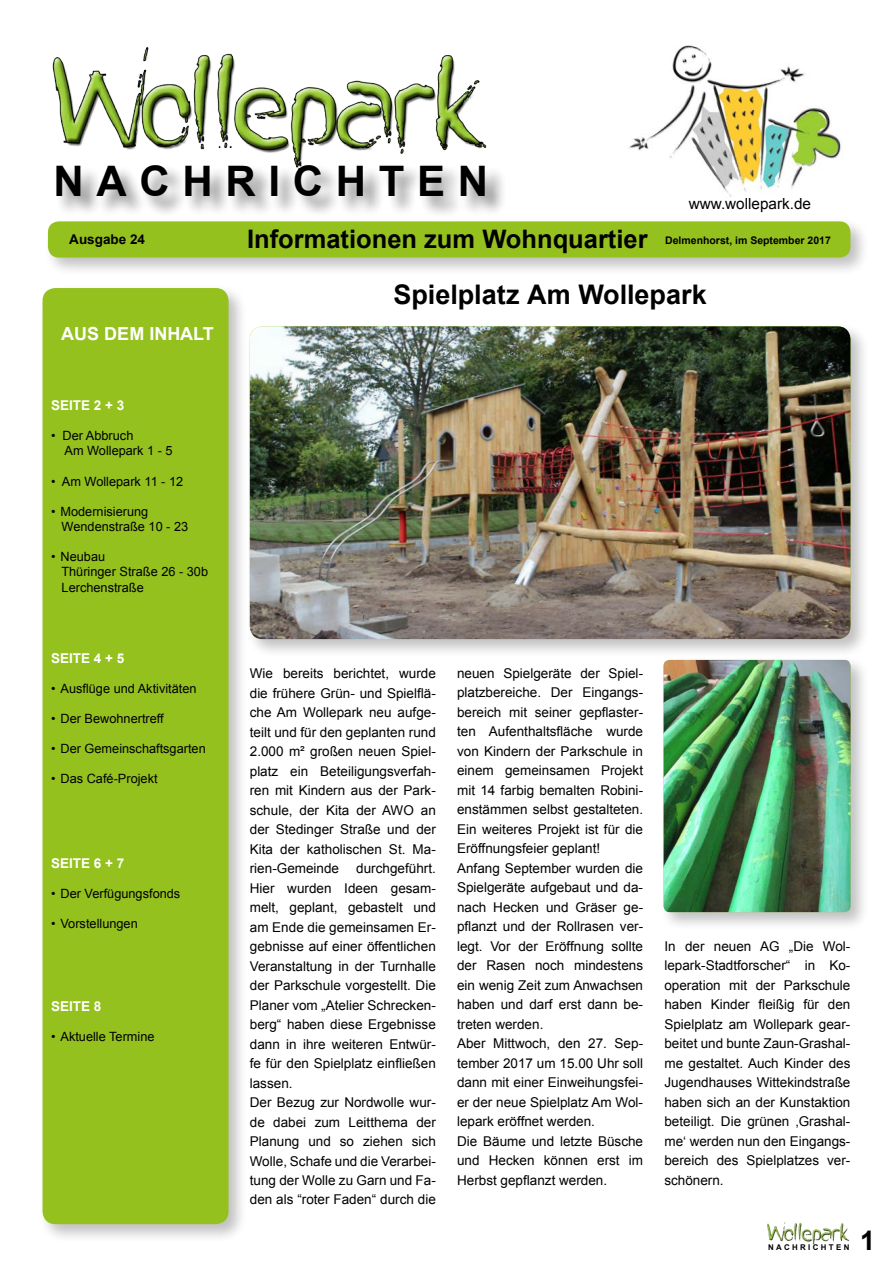
<style>
.page{position:relative;width:893px;height:1263px;background:#fff}
.page>*{position:absolute;margin:0;border:0;box-sizing:border-box;transform-origin:0 0}
.t1{font:700 42.15px "Arial";letter-spacing:.3em;color:#000}
.t2{font:700 27px "Arial";color:#000}
.t3{font:700 25.5px "Arial";color:#000}
.t4{font:700 18px "Arial";color:#fff}
.t5{font:15.3px "Arial";color:#000}
.t6{font:13.5px/19.5px "Arial";color:#000;text-align:justify}
.t7{font:700 13.5px "Arial";color:#fff}
.t8{font:700 13.5px "Arial";color:#000}
.t9{font:12.75px/15.3px "Arial";color:#000}
.t10{font:700 10.5px "Arial";color:#000}
.t11{font:700 7.95px "Arial";letter-spacing:.3em;color:#000}
</style>
<div class="page">
<img style="left:767px;top:1222px;width:83px;height:24px">
<img style="left:629px;top:45px;width:212px;height:152px">
<img style="left:52px;top:47px;width:435px;height:117px">
<div style="left:44px;top:217px;width:826px;height:60px;background:#000;opacity:.25"></div>
<div style="left:48px;top:221px;width:802px;height:37px;background:#95c11f;border-radius:11px"></div>
<div style="left:56px;top:164px;width:451px;height:54px;background:#000;opacity:.5"></div>
<div style="left:39px;top:284px;width:209px;height:959px;background:#000;opacity:.25"></div>
<div style="left:43px;top:288px;width:186px;height:936px;background:#95c11f;border-radius:13px"></div>
<div style="left:246px;top:322px;width:624px;height:336px;background:#000;opacity:.25"></div>
<img style="left:250px;top:326px;width:600px;height:313px">
<div style="left:660px;top:656px;width:210px;height:275px;background:#000;opacity:.25"></div>
<img style="left:664px;top:660px;width:186px;height:252px">
<h1 class="t1" style="left:54px;top:153px;width:436px">NACHRICHTEN</h1>
<p class="t5" style="left:689px;top:194px;width:124px">www.wollepark.de</p>
<p class="t8" style="left:69px;top:230px;width:77px">Ausgabe 24</p>
<h3 class="t3" style="left:247px;top:222px;width:402px">Informationen zum Wohnquartier</h3>
<p class="t10" style="left:665px;top:233px;width:167px">Delmenhorst, im September 2017</p>
<h3 class="t4" style="left:61px;top:322px;width:107px">Aus dem Inha</h3>
<h3 class="t4" style="left:193px;top:322px;width:17px">lt</h3>
<p class="t7" style="left:51px;top:396px;width:18px">Seite</p>
<p class="t7" style="left:94px;top:396px;width:32px">2 + 3</p>
<p class="t9" style="left:64px;top:428px;width:110px;text-indent:-13px">• Der Abbruch<br>Am Wollepark 1 - 5</p>
<p class="t9" style="left:51px;top:473px;width:134px">• Am Wollepark 11 - 12</p>
<p class="t9" style="left:62px;top:503px;width:128px;text-indent:-11px">• Modernisierung<br>Wendenstraße 10 - 23</p>
<p class="t9" style="left:61px;top:549px;width:148px;line-height:15.8px;text-indent:-10px">• Neubau<br>Thüringer Straße 26 - 30b<br>Lerchenstraße</p>
<h2 class="t2" style="left:393px;top:276px;width:315px">Spielplatz Am Wollepark</h2>
<p class="t7" style="left:51px;top:649px;width:18px">Seite</p>
<p class="t7" style="left:94px;top:649px;width:32px">4 + 5</p>
<p class="t9" style="left:51px;top:680px;width:147px">• Ausflüge und Aktivitäten</p>
<p class="t9" style="left:51px;top:710px;width:114px">• Der Bewohnertreff</p>
<p class="t9" style="left:51px;top:740px;width:156px">• Der Gemeinschaftsgarten</p>
<p class="t9" style="left:51px;top:770px;width:108px">• Das Café-Projekt</p>
<p class="t7" style="left:51px;top:854px;width:18px">Seite</p>
<p class="t7" style="left:94px;top:854px;width:32px">6 + 7</p>
<p class="t9" style="left:51px;top:886px;width:131px">• Der Verfügungsfonds</p>
<p class="t9" style="left:51px;top:916px;width:88px">• Vorstellungen</p>
<p class="t7" style="left:51px;top:997px;width:18px">Seite</p>
<p class="t7" style="left:94px;top:997px;width:9px">8</p>
<p class="t9" style="left:51px;top:1029px;width:105px">• Aktuelle Termine</p>
<p class="t6" style="left:250px;top:664px;width:188px">Wie bereits berichtet, wurde die frühere Grün- und Spielflä&shy;che Am Wollepark neu aufge&shy;teilt und für den geplanten rund 2.000 m² großen neuen Spiel&shy;platz ein Beteiligungsverfah&shy;ren mit Kindern aus der Park&shy;schule, der Kita der AWO an der Stedinger Straße und der Kita der katholischen St. Ma&shy;rien-Gemeinde</p>
<p class="t6" style="left:250px;top:859px;width:188px;text-align:left;text-indent:106px">durchgeführt.<br>Hier wurden Ideen gesam&shy;melt, geplant, gebastelt und am Ende die gemeinsamen Er&shy;gebnisse auf einer öffentlichen<br>Veranstaltung in der Turnhalle der Parkschule vorgestellt. Die<br>Planer vom „Atelier Schrecken&shy;berg“ haben diese Ergebnisse dann in ihre weiteren Entwür&shy;fe für den Spielplatz einfließen lassen.<br>Der Bezug zur Nordwolle wur&shy;de dabei zum Leitthema der<br>Planung und so ziehen sich<br>Wolle, Schafe und die Verarbei&shy;tung der Wolle zu Garn und Fa&shy;den als “roter Faden“ durch die</p>
<p class="t6" style="left:457px;top:663px;width:188px;text-align:left">neuen Spielgeräte der Spiel&shy;platzbereiche. Der Eingangs&shy;bereich mit seiner gepflaster&shy;ten Aufenthaltsfläche wurde von Kindern der Parkschule in einem gemeinsamen Projekt mit 14 farbig bemalten Robini&shy;enstämmen selbst gestalteten.<br>Ein weiteres Projekt ist für die<br>Eröffnungsfeier geplant!<br>Anfang September wurden die<br>Spielgeräte aufgebaut und da&shy;nach Hecken und Gräser ge&shy;pflanzt und der Rollrasen ver&shy;legt. Vor der Eröffnung sollte der Rasen noch mindestens ein wenig Zeit zum Anwachsen haben und darf erst dann be&shy;treten werden.<br>Aber Mittwoch, den 27. Sep&shy;tember 2017 um 15.00 Uhr soll dann mit einer Einweihungsfei&shy;er der neue Spielplatz Am Wol&shy;lepark eröffnet werden.<br>Die Bäume und letzte Büsche und Hecken können erst im<br>Herbst gepflanzt werden.</p>
<p class="t6" style="left:664px;top:936px;width:188px">In der neuen AG „Die Wol&shy;lepark-Stadtforscher“ in Ko&shy;operation mit der Parkschule haben Kinder fleißig für den Spielplatz am Wollepark gear&shy;beitet und bunte Zaun-Grashal&shy;me gestaltet. Auch Kinder des Jugendhauses Wittekindstraße haben sich an der Kunstaktion beteiligt. Die grünen ‚Grashal&shy;me‘ werden nun den Eingangs&shy;bereich des Spielplatzes ver&shy;schönern.</p>
<p class="t11" style="left:768px;top:1241px;width:83px">NACHRICHTEN</p>
<h2 class="t2" style="left:860px;top:1222px;width:17px">1</h2>
</div>
